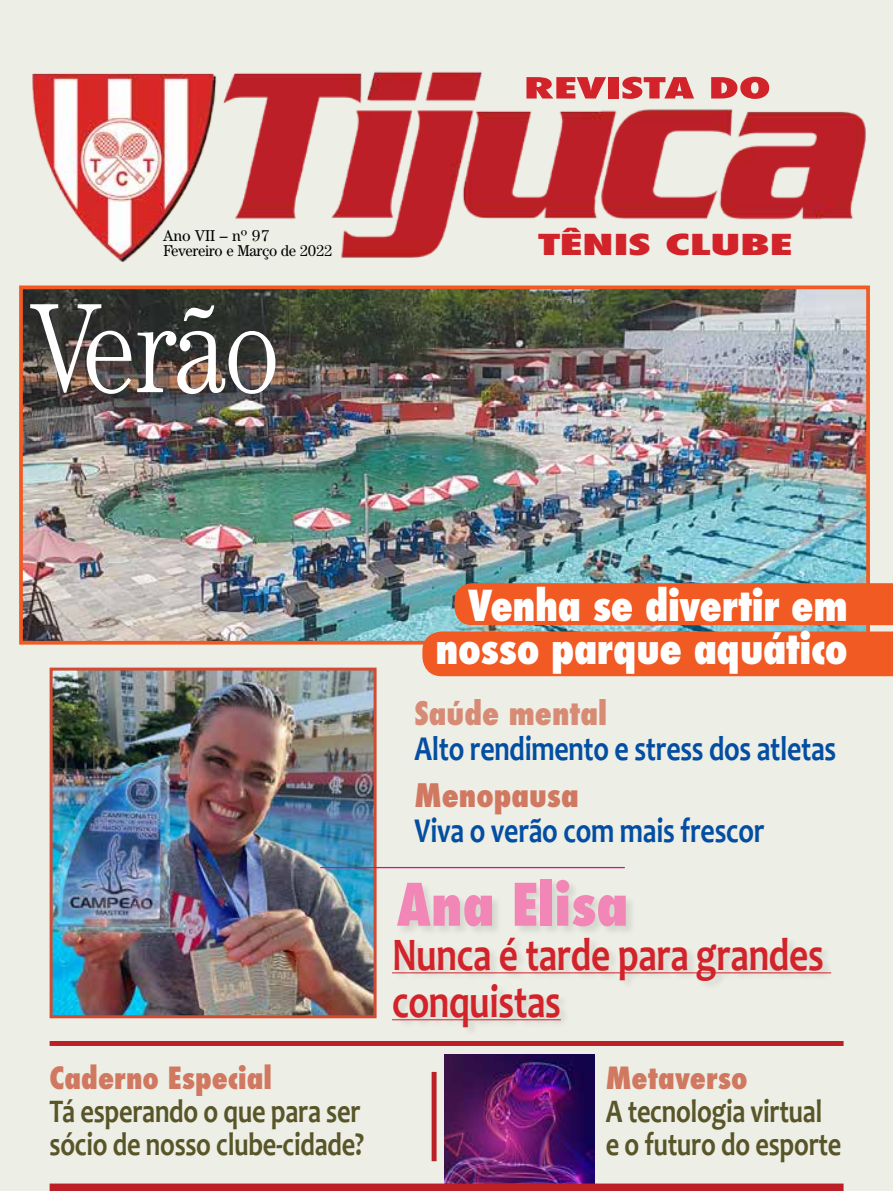
<style>
.page{position:relative;width:893px;height:1191px;background:#edeee5}
.page>*{position:absolute;margin:0;border:0;box-sizing:border-box;transform-origin:0 0}
.t1{font:300 128.28px "Century IT Cby BT";letter-spacing:-.025em;color:#fff;scale:.85 1}
.t2{font:800 condensed 57.05px "Futura";color:#f287b7}
.t3{font:700 46.9px/46.9px "Candara";letter-spacing:-.01em;color:#d2232a;scale:.8 1}
.t4{font:800 condensed 41.48px/42.9px "Futura";letter-spacing:-.01em;color:#fff;text-align:right}
.t5{font:700 35px "Candara";letter-spacing:-.01em;color:#034ea2;scale:.8 1}
.t6{font:700 33.07px/33.1px "Candara";letter-spacing:-.01em;color:#585529;scale:.8 1}
.t7{font:800 condensed 31.5px "Futura";color:#d78b74}
.t8{font:800 condensed 31.5px "Futura";color:#d17861}
.t9{font:800 condensed 29.75px "Futura";color:#d17861}
.t10{font:800 condensed 28.35px "Futura";letter-spacing:-.01em;color:#d2232a;scale:1.78 1}
.t11{font:800 condensed 28px "Futura";letter-spacing:-.01em;color:#d2232a;scale:1.78 1}
.t12{font:15.75px/15.8px "Century IT Cby BT";letter-spacing:-.02em;color:#000}
</style>
<div class="page">
<img style="left:24px;top:290px;width:841px;height:349px">
<div style="left:19px;top:285px;width:851px;height:359px;border:4px solid #f15a22"></div>
<img style="left:54px;top:671px;width:319px;height:343px">
<div style="left:50px;top:667px;width:327px;height:351px;border:3px solid #d04b31"></div>
<div style="left:392px;top:937px;width:450px;height:100px;background:#000;opacity:.1"></div>
<hr style="left:392px;top:972px;width:439px;height:1px;background:#d2232a">
<hr style="left:392px;top:1019px;width:169px;height:1px;background:#d2232a">
<div style="left:397px;top:877px;width:240px;height:59px;background:#000;opacity:.1"></div>
<div style="left:455px;top:583px;width:438px;height:42px;background:#f15a22"></div>
<div style="left:422px;top:631px;width:471px;height:45px;background:#f15a22"></div>
<img style="left:445px;top:1054px;width:149px;height:129px">
<div style="left:50px;top:1041px;width:794px;height:5px;background:#bc2026"></div>
<hr style="left:320px;top:867px;width:305px;height:1px;background:#ec008c">
<div style="left:50px;top:1183px;width:794px;height:8px;background:#bc2026"></div>
<div style="left:432px;top:1071px;width:5px;height:90px;background:#bc2026"></div>
<img style="left:32px;top:71px;width:834px;height:191px">
<p class="t12" style="left:164px;top:227px;width:171px">Ano VII – nº 97<br>Fevereiro e Março de 2022</p>
<h1 class="t1" style="left:32px;top:270px;width:294px">Verão</h1>
<p class="t10" style="left:524px;top:69px;width:140px">REVISTA DO</p>
<p class="t11" style="left:538px;top:225px;width:144px">TÊNIS CLUBE</p>
<p class="t9" style="left:50px;top:1058px;width:224px">Caderno Especial</p>
<p class="t6" style="left:50px;top:1094px;width:395px">Tá esperando o que para ser sócio de nosso clube-cidade?</p>
<p class="t4" style="left:435px;top:584px;width:414px">Venha se divertir em nosso parque aquático</p>
<p class="t7" style="left:415px;top:691px;width:194px">Saúde mental</p>
<p class="t5" style="left:415px;top:726px;width:529px">Alto rendimento e stress dos atletas</p>
<p class="t8" style="left:415px;top:774px;width:166px">Menopausa</p>
<p class="t5" style="left:415px;top:808px;width:439px">Viva o verão com mais frescor</p>
<h2 class="t2" style="left:397px;top:865px;width:233px">Ana Elisa</h2>
<h3 class="t3" style="left:392px;top:930px;width:541px">Nunca é tarde para grandes conquistas</h3>
<p class="t9" style="left:606px;top:1058px;width:143px">Metaverso</p>
<p class="t6" style="left:606px;top:1094px;width:296px">A tecnologia virtual e o futuro do esporte</p>
</div>
